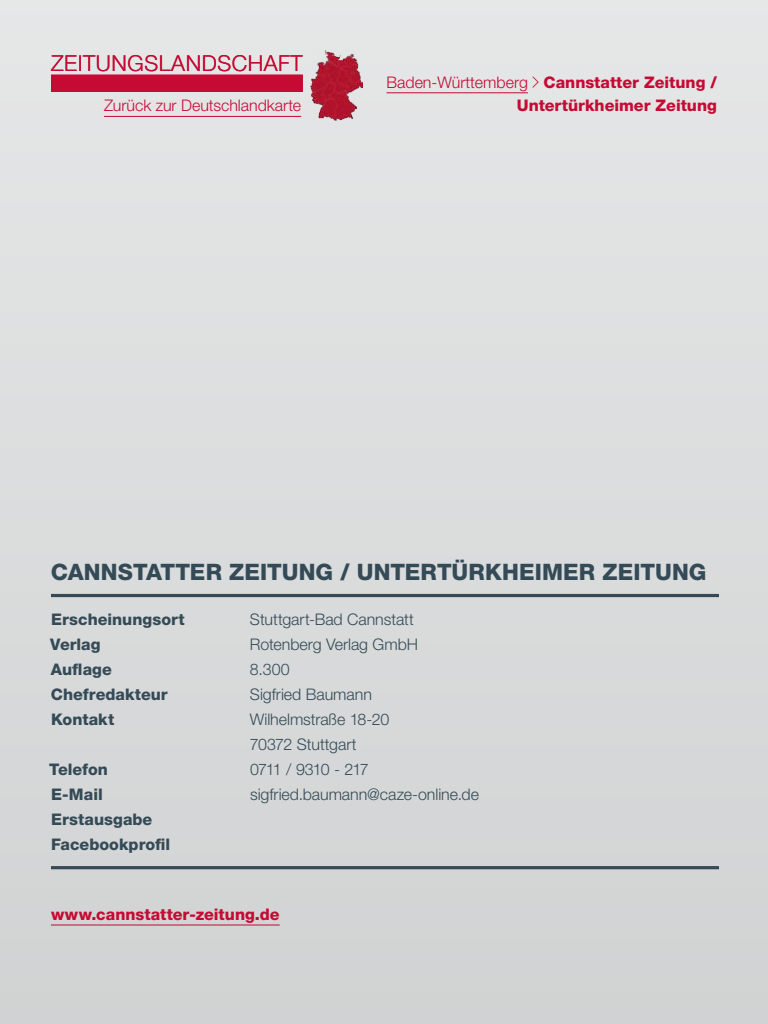
<style>
.page{position:relative;width:768px;height:1024px;background:#dbdcdd}
.page>*{position:absolute;margin:0;border:0;box-sizing:border-box;transform-origin:0 0}
.t1{font:800 22.7px "Helvetica Neue LT Std";letter-spacing:.005em;color:#344b57}
.t2{font:300 22px "Helvetica Neue LT Std";letter-spacing:.025em;color:#c50a33}
.t3{font:300 16px/25px "Helvetica Neue LT Std";letter-spacing:-.005em;color:#344b57}
.t4{font:800 16px/25px "Helvetica Neue LT Std";color:#344b57}
.t5{font:800 16px "Helvetica Neue LT Std";color:#c50a33}
.t6{font:300 16px "Helvetica Neue LT Std";color:#c50a33}
.t7{font:300 16px "Helvetica Neue LT Std";letter-spacing:-.06em;color:#344b57}
.s1{font-weight:300}
</style>
<div class="page">
<div style="left:51px;top:75px;width:252px;height:17px;background:#c50a33"></div>
<hr style="left:387px;top:92px;width:141px;height:1px;background:#c50a33">
<svg style="left:532px;top:76px;width:7px;height:12px"></svg>
<hr style="left:104px;top:116px;width:197px;height:1px;background:#c50a33">
<img style="left:310px;top:50px;width:53px;height:71px">
<hr style="left:51px;top:594px;width:668px;height:3px;background:#344b57">
<hr style="left:51px;top:866px;width:668px;height:3px;background:#344b57">
<hr style="left:51px;top:924px;width:229px;height:2px;background:#c50a33">
<h2 class="t2" style="left:51px;top:49px;width:253px">Zeitungslandschaft</h2>
<p class="t6" style="left:104px;top:96px;width:199px">Zurück zur Deutschlandkarte</p>
<p class="t5" style="left:387px;top:73px;width:332px"><span class="s1">Baden-Württemberg</span> Cannstatter Zeitung /</p>
<p class="t5" style="left:517px;top:96px;width:202px">Untertürkheimer Zeitung</p>
<h1 class="t1" style="left:51px;top:559px;width:657px">Cannstatter Zeitung / Untertürkheimer Zeitung</h1>
<p class="t4" style="left:51px;top:607px;width:175px">Erscheinungsort <span class="s1">S</span></p>
<p class="t3" style="left:260px;top:606px;width:155px">tuttgart-Bad Cannstatt</p>
<p class="t4" style="left:50px;top:632px;width:52px">Verlag</p>
<p class="t3" style="left:250px;top:631px;width:167px">Rotenberg Verlag GmbH</p>
<p class="t4" style="left:51px;top:657px;width:62px">Auflage</p>
<p class="t3" style="left:250px;top:656px;width:41px">8.300</p>
<p class="t4" style="left:51px;top:682px;width:166px">Chefredakteur <span class="s1">S</span></p>
<p class="t3" style="left:260px;top:681px;width:114px">igfried Baumann</p>
<p class="t4" style="left:51px;top:707px;width:65px">Kontakt</p>
<p class="t3" style="left:250px;top:706px;width:141px">Wilhelmstraße 18-20<br>70372 Stuttgart</p>
<p class="t4" style="left:49px;top:757px;width:60px">Telefon</p>
<p class="t7" style="left:250px;top:759px;width:120px">0711 / 9310 - 217</p>
<p class="t4" style="left:51px;top:782px;width:53px">E-Mail</p>
<p class="t3" style="left:250px;top:781px;width:231px">sigfried.baumann@caze-online.de</p>
<p class="t4" style="left:51px;top:807px;width:121px">Erstausgabe<br>Facebookprofil</p>
<p class="t5" style="left:51px;top:905px;width:230px">www.cannstatter-zeitung.de</p>
</div>
